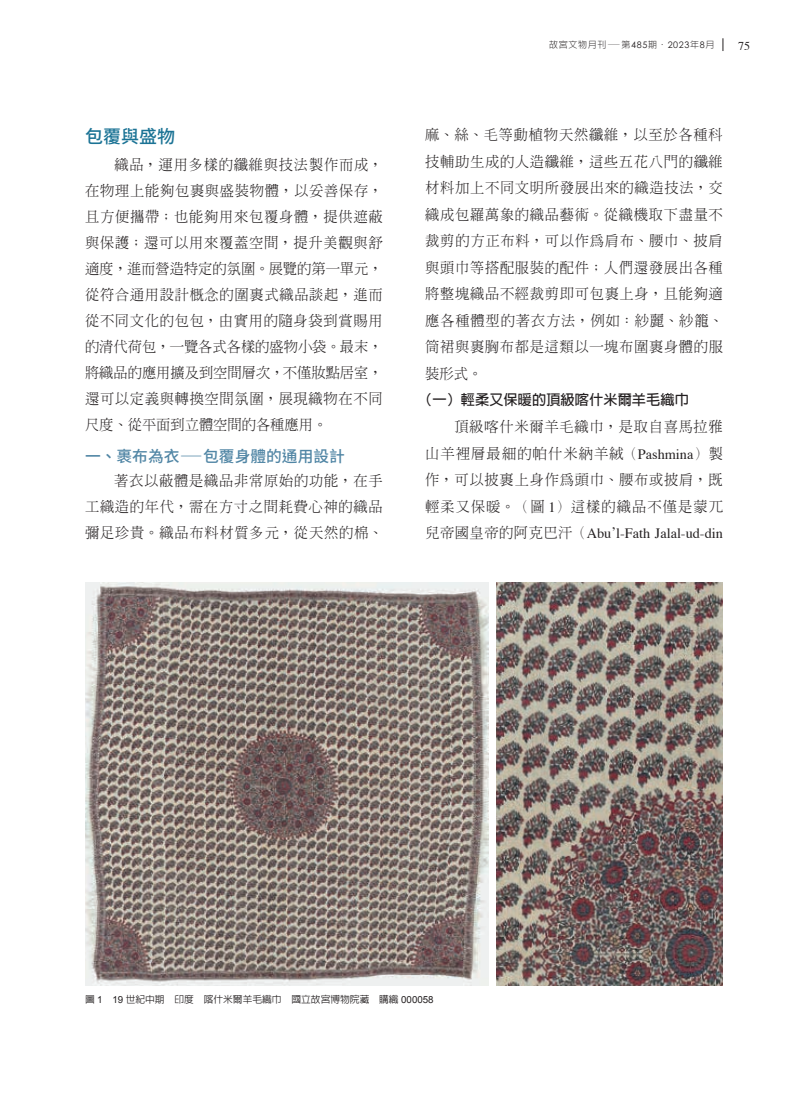
<style>
.page{position:relative;width:808px;height:1106px;background:#fff}
.page>*{position:absolute;margin:0;border:0;box-sizing:border-box;transform-origin:0 0}
.t1{font:500 18px "Noto Sans CJ Ktc";color:#1b7395}
.t2{font:500 15.75px "Noto Sans CJ Ktc";color:#5186a5}
.t3{font:300 14.25px/26px "AR Ming B5";letter-spacing:.05em;color:#231f20;text-align:justify}
.t4{font:14.25px "Times";color:#231f20}
.t5{font:700 14.25px "AR Hei B5";color:#231f20}
.t6{font:12px "Times";color:#231f20}
.t7{font:500 9.75px "AR Hei B5";color:#231f20}
.t8{font:300 9px "AR Hei B5";letter-spacing:.075em;color:#231f20}
.s1{font-family:"Century Gothic";font-weight:400}
.s2{font-family:"Adobe Song Std"}
.s3{font-family:"Times";font-weight:400}
.s4{font-family:"AR Ming B5";font-weight:300}
.s5{font-family:"Arial";font-weight:400}
</style>
<div class="page">
<svg style="left:723px;top:38px;width:1px;height:13px"></svg>
<img style="left:85px;top:582px;width:403px;height:403px">
<img style="left:497px;top:582px;width:226px;height:403px">
<p class="t1" style="left:85px;top:127px;width:91px">包覆與盛物</p>
<p class="t3" style="left:85px;top:152px;width:299px;text-indent:29px">織品，運用多樣的纖維與技法製作而成，在物理上能夠包裹與盛裝物體，以妥善保存，且方便攜帶；也能夠用來包覆身體，提供遮蔽與保護；還可以用來覆蓋空間，提升美觀與舒適度，進而營造特定的氛圍。展覽的第一單元，從符合通用設計概念的圍裹式織品談起，進而從不同文化的包包，由實用的隨身袋到賞賜用的清代荷包，一覽各式各樣的盛物小袋。最末，將織品的應用擴及到空間層次，不僅妝點居室，還可以定義與轉換空間氛圍，展現織物在不同尺度、從平面到立體空間的各種應用。</p>
<p class="t2" style="left:85px;top:447px;width:261px">一、裹布為衣―包覆身體的通用設計</p>
<p class="t3" style="left:85px;top:468px;width:299px;text-indent:29px">著衣以蔽體是織品非常原始的功能，在手工織造的年代，需在方寸之間耗費心神的織品彌足珍貴。織品布料材質多元，從天然的棉、</p>
<p class="t8" style="left:549px;top:40px;width:167px">故宮文物月刊—第<span class="s1">485</span>期<span class="s2">・</span><span class="s1">2023</span>年<span class="s1">8</span>月</p>
<p class="t6" style="left:738px;top:34px;width:13px">75</p>
<p class="t3" style="left:425px;top:121px;width:299px;line-height:26.5px">麻、絲、毛等動植物天然纖維，以至於各種科技輔助生成的人造纖維，這些五花八門的纖維材料加上不同文明所發展出來的織造技法，交織成包羅萬象的織品藝術。從織機取下盡量不裁剪的方正布料，可以作為肩布、腰巾、披肩與頭巾等搭配服裝的配件；人們還發展出各種將整塊織品不經裁剪即可包裹上身，且能夠適應各種體型的著衣方法，例如：紗麗、紗籠、筒裙與裹胸布都是這類以一塊布圍裹身體的服裝形式。</p>
<p class="t5" style="left:418px;top:393px;width:272px">（一）輕柔又保暖的頂級喀什米爾羊毛織巾</p>
<p class="t3" style="left:425px;top:413px;width:299px;line-height:26.5px;text-indent:29px">頂級喀什米爾羊毛織巾，是取自喜馬拉雅山羊裡層最細的帕什米納羊絨（<span class="s3">Pashmina</span>）製作，可以披裹上身作為頭巾、腰布或披肩，既輕柔又保暖。（圖 <span class="s3">1</span>）這樣的織品不僅是蒙兀</p>
<p class="t4" style="left:425px;top:520px;width:299px"><span class="s4">兒帝國皇帝的阿克巴汗（</span>Abu’l-Fath Jalal-ud-din</p>
<p class="t7" style="left:85px;top:994px;width:350px">圖 <span class="s5">1 19</span> 世紀中期　印度　喀什米爾羊毛織巾 國立故宮博物院藏　購織 <span class="s5">000058</span></p>
</div>
